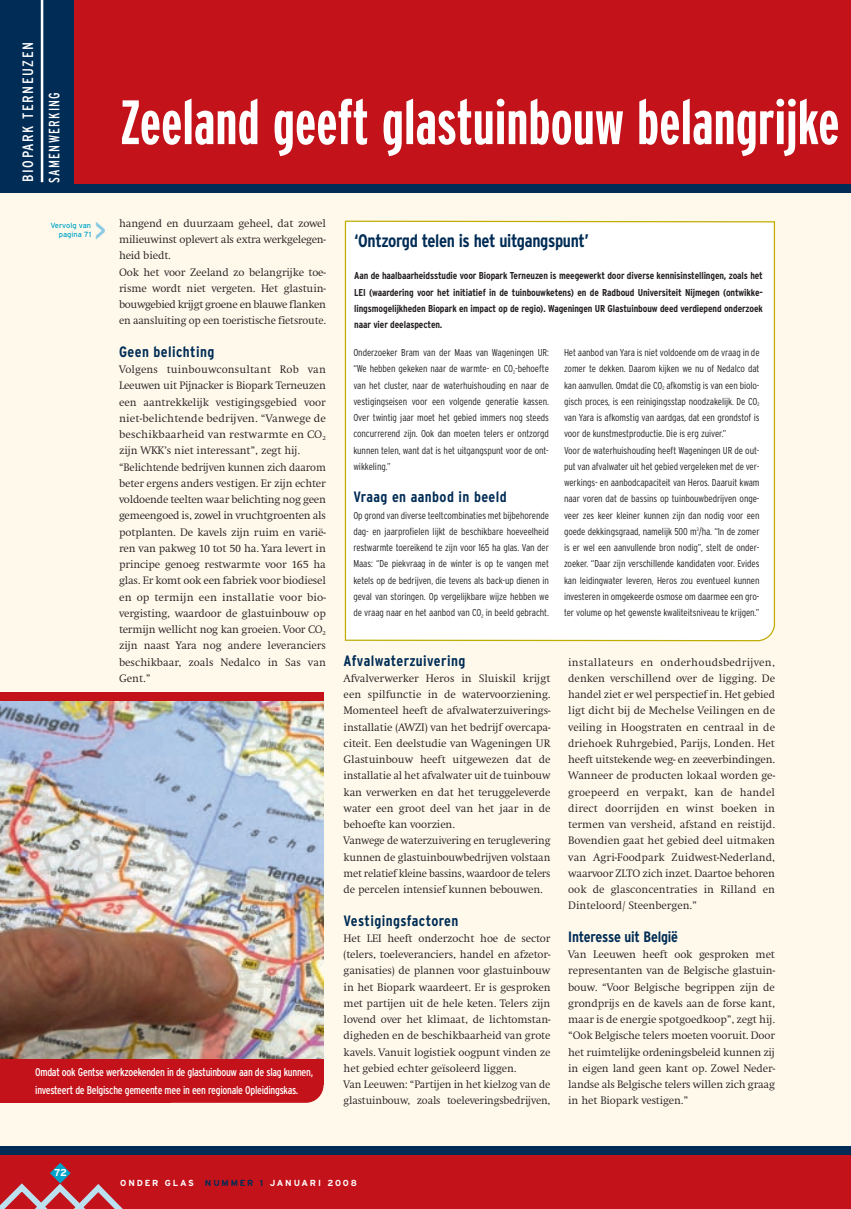
<style>
.page{position:relative;width:851px;height:1209px;background:#fff}
.page>*{position:absolute;margin:0;border:0;box-sizing:border-box;transform-origin:0 0}
.t1{font:700 extra-condensed 62.5px "Interstate";letter-spacing:.005em;color:#fff}
.t2{font:30.12px "Interstate";color:#8bcbe3}
.t3{font:700 condensed 18.12px "Interstate";letter-spacing:-.02em;color:#002c55}
.t4{font:700 condensed 15px "Interstate";letter-spacing:.025em;color:#002c55}
.t5{font:condensed 15px/26.4px "Interstate";letter-spacing:.1em;color:#fff}
.t6{font:700 condensed 15px "Interstate";letter-spacing:-.01em;color:#002c55}
.t7{font:300 11.25px/16.2px "Swift";letter-spacing:-.01em;color:#231f20}
.t8{font:condensed 11.25px/17.5px "Interstate";letter-spacing:-.025em;color:#fff;scale:.96 1}
.t9{font:300 condensed 10px/16.2px "Interstate";letter-spacing:-.01em;color:#231f20;text-align:justify}
.t10{font:700 condensed 10px/16.2px "Interstate";letter-spacing:-.01em;color:#231f20;text-align:justify}
.t11{font:700 10px "Interstate";color:#fff}
.t12{font:700 8.75px "Interstate";letter-spacing:.205em;color:#fff}
.t13{font:7.5px/8.8px "Interstate";color:#00a4ca;text-align:right}
.s1{color:#002c55}
</style>
<div class="page">
<div style="left:0;top:34px;width:850px;height:1174px;background:#fef9eb"></div>
<div style="left:0;top:0;width:850px;height:192px;background:#c4121a"></div>
<div style="left:0;top:184px;width:850px;height:8px;background:#002c55"></div>
<div style="left:0;top:1155px;width:850px;height:54px;background:#c4121a"></div>
<div style="left:0;top:1146px;width:850px;height:9px;background:#002c55"></div>
<svg style="left:0;top:1163px;width:123px;height:46px"></svg>
<div style="left:0;top:0;width:74px;height:192px;background:#002c55"></div>
<hr style="left:41px;top:0;width:2px;height:182px;background:#fff">
<img style="left:0;top:701px;width:323px;height:358px">
<div style="left:0;top:692px;width:323px;height:9px;background:#c4121a"></div>
<div style="left:0;top:1059px;width:323px;height:26px;background:#c4121a"></div>
<div style="left:119px;top:1061px;width:204px;height:42px;background:#c4121a;border-radius:18px"></div>
<div style="left:0;top:1070px;width:170px;height:33px;background:#c4121a"></div>
<div style="left:345px;top:221px;width:430px;height:420px;background:#fff"></div>
<p class="t5" style="left:16px;top:183px;width:142px;rotate:-90deg">BIOPARK TERNEUZEN<br>SAMENWERKING</p>
<p class="t1" style="left:120px;top:99px;width:720px">Zeeland geeft glastuinbouw belangrijke</p>
<p class="t13" style="left:50px;top:221px;width:42px">Vervolg van pagina 71</p>
<p class="t2" style="left:94px;top:213px;width:14px">&gt;</p>
<p class="t7" style="left:119px;top:216px;width:208px">hangend en duurzaam geheel, dat zowel milieuwinst oplevert als extra werkgelegen&shy;heid biedt.<br>Ook het voor Zeeland zo belangrijke toe&shy;risme wordt niet vergeten. Het glastuin&shy;bouwgebied krijgt groene en blauwe flanken en aansluiting op een toeristische fietsroute.</p>
<p class="t4" style="left:119px;top:345px;width:97px">Geen belichting</p>
<p class="t7" style="left:119px;top:362px;width:208px">Volgens tuinbouwconsultant Rob van Leeuwen uit Pijnacker is Biopark Terneuzen een aantrekkelijk vestigingsgebied voor niet-belichtende bedrijven. “Vanwege de beschikbaarheid van restwarmte en CO<sub>2 </sub>zijn WKK’s niet interessant”, zegt hij. “Belichtende bedrijven kunnen zich daarom beter ergens anders vestigen. Er zijn echter voldoende teelten waar belichting nog geen gemeengoed is, zowel in vruchtgroenten als potplanten. De kavels zijn ruim en varië&shy;ren van pakweg 10 tot 50 ha. Yara levert in principe genoeg restwarmte voor 165 ha glas. Er komt ook een fabriek voor biodiesel en op termijn een installatie voor bio&shy;vergisting, waardoor de glastuinbouw op termijn wellicht nog kan groeien. Voor CO<sub>2 </sub>zijn naast Yara nog andere leveranciers beschikbaar, zoals Nedalco in Sas van Gent.”</p>
<p class="t8" style="left:35px;top:1065px;width:291px">Omdat ook Gentse werkzoekenden in de glastuinbouw aan de slag kunnen, investeert de Belgische gemeente mee in een regionale Opleidingskas.</p>
<p class="t3" style="left:354px;top:232px;width:236px">‘Ontzorgd telen is het uitgangspunt’</p>
<p class="t10" style="left:354px;top:269px;width:410px">Aan de haalbaarheidsstudie voor Biopark Terneuzen is meegewerkt door diverse kennisinstellingen, zoals het LEI (waardering voor het initiatief in de tuinbouwketens) en de Radboud Universiteit Nijmegen (ontwikke&shy;lingsmogelijkheden Biopark en impact op de regio). Wageningen UR Glastuinbouw deed verdiepend onderzoek naar vier deelaspecten.</p>
<p class="t9" style="left:353px;top:345px;width:197px">Onderzoeker Bram van der Maas van Wageningen UR: “We hebben gekeken naar de warmte- en CO<sub>2</sub>-behoefte van het cluster, naar de waterhuishouding en naar de vestigingseisen voor een volgende generatie kassen.<br>Over twintig jaar moet het gebied immers nog steeds concurrerend zijn. Ook dan moeten telers er ontzorgd kunnen telen, want dat is het uitgangspunt voor de ont&shy;wikkeling.”</p>
<p class="t4" style="left:353px;top:490px;width:155px">Vraag en aanbod in beeld</p>
<p class="t9" style="left:353px;top:508px;width:197px">Op grond van diverse teeltcombinaties met bijbehorende dag- en jaarprofielen lijkt de beschikbare hoeveelheid restwarmte toereikend te zijn voor 165 ha glas. Van der Maas: “De piekvraag in de winter is op te vangen met ketels op de bedrijven, die tevens als back-up dienen in geval van storingen. Op vergelijkbare wijze hebben we de vraag naar en het aanbod van CO<sub>2</sub> in beeld gebracht.</p>
<p class="t9" style="left:564px;top:345px;width:197px;text-align:left">Het aanbod van Yara is niet voldoende om de vraag in de zomer te dekken. Daarom kijken we nu of Nedalco dat kan aanvullen. Omdat die CO<sub>2</sub> afkomstig is van een biolo&shy;gisch proces, is een reinigingsstap noodzakelijk. De CO<sub>2 </sub>van Yara is afkomstig van aardgas, dat een grondstof is voor de kunstmestproductie. Die is erg zuiver.”<br>Voor de waterhuishouding heeft Wageningen UR de out&shy;put van afvalwater uit het gebied vergeleken met de ver&shy;werkings- en aanbodcapaciteit van Heros. Daaruit kwam naar voren dat de bassins op tuinbouwbedrijven onge&shy;veer zes keer kleiner kunnen zijn dan nodig voor een goede dekkingsgraad, namelijk 500 m<sup>3</sup>/ha. “In de zomer is er wel een aanvullende bron nodig”, stelt de onder&shy;zoeker. “Daar zijn verschillende kandidaten voor. Evides kan leidingwater leveren, Heros zou eventueel kunnen investeren in omgekeerde osmose om daarmee een gro&shy;ter volume op het gewenste kwaliteitsniveau te krijgen.”</p>
<p class="t4" style="left:343px;top:654px;width:123px">Afvalwaterzuivering</p>
<p class="t7" style="left:343px;top:671px;width:208px">Afvalverwerker Heros in Sluiskil krijgt een spilfunctie in de watervoorziening.<br>Momenteel heeft de afvalwaterzuiverings&shy;installatie (AWZI) van het bedrijf overcapa&shy;citeit. Een deelstudie van Wageningen UR Glastuinbouw heeft uitgewezen dat de installatie al het afvalwater uit de tuinbouw kan verwerken en dat het teruggeleverde water een groot deel van het jaar in de behoefte kan voorzien.<br>Vanwege de waterzuivering en teruglevering kunnen de glastuinbouwbedrijven volstaan met relatief kleine bassins, waardoor de telers de percelen intensief kunnen bebouwen.</p>
<p class="t4" style="left:343px;top:914px;width:116px">Vestigingsfactoren</p>
<p class="t7" style="left:343px;top:931px;width:208px">Het LEI heeft onderzocht hoe de sector (telers, toeleveranciers, handel en afzetor&shy;ganisaties) de plannen voor glastuinbouw in het Biopark waardeert. Er is gesproken met partijen uit de hele keten. Telers zijn lovend over het klimaat, de lichtomstan&shy;digheden en de beschikbaarheid van grote kavels. Vanuit logistiek oogpunt vinden ze het gebied echter geïsoleerd liggen.<br>Van Leeuwen: “Partijen in het kielzog van de glastuinbouw, zoals toeleveringsbedrijven,</p>
<p class="t7" style="left:568px;top:655px;width:208px;text-align:justify">installateurs en onderhoudsbedrijven, denken verschillend over de ligging. De handel ziet er wel perspectief in. Het gebied ligt dicht bij de Mechelse Veilingen en de veiling in Hoogstraten en centraal in de driehoek Ruhrgebied, Parijs, Londen. Het heeft uitstekende weg- en zeeverbindingen.<br>Wanneer de producten lokaal worden ge&shy;groepeerd en verpakt, kan de handel direct doorrijden en winst boeken in termen van versheid, afstand en reistijd.<br>Bovendien gaat het gebied deel uitmaken van Agri-Foodpark Zuidwest-Nederland, waarvoor ZLTO zich inzet. Daartoe behoren ook de glasconcentraties in Rilland en Dinteloord/ Steenbergen.”</p>
<p class="t6" style="left:568px;top:930px;width:111px">Interesse uit België</p>
<p class="t7" style="left:568px;top:947px;width:208px;text-align:justify">Van Leeuwen heeft ook gesproken met representanten van de Belgische glastuin&shy;bouw. “Voor Belgische begrippen zijn de grondprijs en de kavels aan de forse kant, maar is de energie spotgoedkoop”, zegt hij. “Ook Belgische telers moeten vooruit. Door het ruimtelijke ordeningsbeleid kunnen zij in eigen land geen kant op. Zowel Neder&shy;landse als Belgische telers willen zich graag in het Biopark vestigen.”</p>
<p class="t11" style="left:54px;top:1169px;width:14px">72</p>
<p class="t12" style="left:120px;top:1179px;width:75px">ONDER GLAS</p>
<p class="t12" style="left:205px;top:1179px;width:153px"><span class="s1">NUMMER 1</span> JANUARI 2008</p>
</div>
